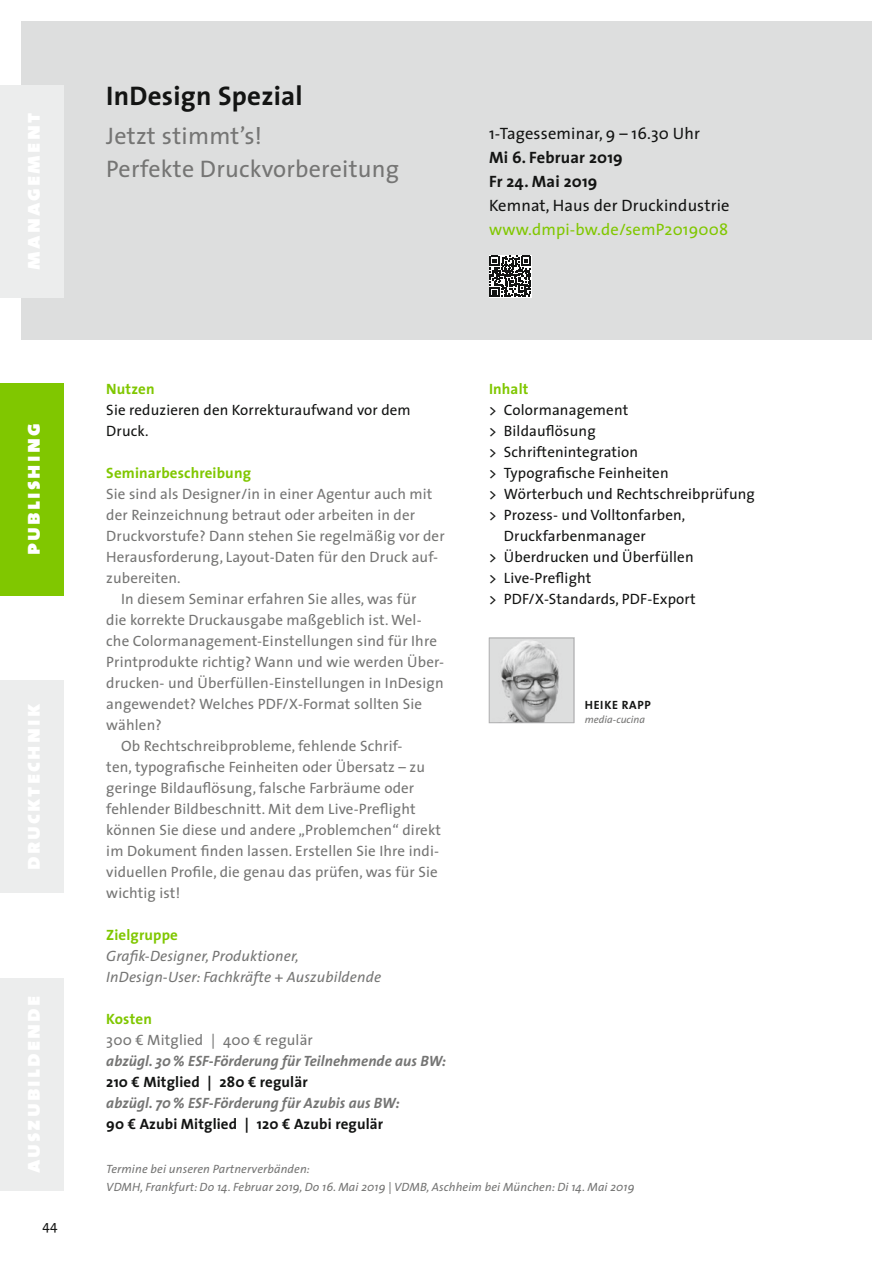
<style>
.page{position:relative;width:893px;height:1263px;background:#fff}
.page>*{position:absolute;margin:0;border:0;box-sizing:border-box;transform-origin:0 0}
.t1{font:700 27px "The Sans";letter-spacing:.01em;color:#131413}
.t2{font:24px/33px "The Sans";letter-spacing:.01em;color:#757574}
.t3{font:22.5px "The Sans Black Caps";letter-spacing:.09em;color:#fff}
.t4{font:16.5px "The Sans";letter-spacing:.01em;color:#131413}
.t5{font:700 16.5px/24px "The Sans";letter-spacing:.01em;color:#131413}
.t6{font:16.5px "The Sans";letter-spacing:.01em;color:#80c700}
.t7{font:15px "The Sans";letter-spacing:.01em;color:#757574}
.t8{font:15px/21px "The Sans";letter-spacing:.01em;color:#131413}
.t9{font:italic 700 15px "The Sans";letter-spacing:.005em;color:#757574}
.t10{font:italic 15px/21px "The Sans";letter-spacing:.01em;color:#757574}
.t11{font:700 15px "The Sans";letter-spacing:.01em;color:#131413}
.t12{font:700 15px "The Sans";letter-spacing:.01em;color:#80c700}
.t13{font:13.5px "The Sans";color:#131413}
.t14{font:italic 12px/18px "The Sans";letter-spacing:.01em;color:#757574}
.t15{font:700 12px "The Sans";letter-spacing:.05em;color:#131413}
.t16{font:italic 10.5px "The Sans";color:#757574}
</style>
<div class="page">
<div style="left:21px;top:21px;width:851px;height:319px;background:#dddede"></div>
<svg style="left:489px;top:255px;width:42px;height:43px"></svg>
<svg style="left:490px;top:256px;width:41px;height:41px;background:#656665"></svg>
<img style="left:491px;top:640px;width:81px;height:81px">
<div style="left:489px;top:638px;width:85px;height:85px;border:1px solid #afafb0"></div>
<div style="left:0;top:85px;width:64px;height:213px;background:#eceded"></div>
<div style="left:0;top:383px;width:64px;height:212px;background:#80c700"></div>
<div style="left:0;top:680px;width:64px;height:213px;background:#eceded"></div>
<div style="left:0;top:978px;width:64px;height:213px;background:#eceded"></div>
<h1 class="t1" style="left:106px;top:73px;width:198px">InDesign Spezial</h1>
<h2 class="t2" style="left:106px;top:119px;width:294px">Jetzt stimmt’s!<br>Perfekte Druckvorbereitung</h2>
<p class="t4" style="left:489px;top:119px;width:213px">1-Tagesseminar, 9 – 16.30 Uhr</p>
<p class="t5" style="left:489px;top:145px;width:135px">Mi 6. Februar 2019<br>Fr 24. Mai 2019</p>
<p class="t4" style="left:489px;top:191px;width:242px">Kemnat, Haus der Druckindustrie</p>
<p class="t6" style="left:489px;top:215px;width:241px">www.dmpi-bw.de/semP2019008</p>
<h3 class="t3" style="left:13px;top:555px;width:133px;rotate:-90deg">publishing</h3>
<p class="t13" style="left:43px;top:1214px;width:16px">44</p>
<p class="t12" style="left:106px;top:376px;width:50px">Nutzen</p>
<p class="t8" style="left:106px;top:399px;width:306px">Sie reduzieren den Korrekturaufwand vor dem<br>Druck.</p>
<p class="t12" style="left:106px;top:460px;width:146px">Seminarbeschreibung</p>
<p class="t7" style="left:106px;top:481px;width:328px">Sie sind als Designer/in in einer Agentur auch mit</p>
<p class="t7" style="left:106px;top:502px;width:310px">der Reinzeichnung betraut oder arbeiten in der</p>
<p class="t7" style="left:106px;top:523px;width:340px">Druckvorstufe? Dann stehen Sie regelmäßig vor der</p>
<p class="t7" style="left:106px;top:544px;width:333px">Herausforderung, Layout-Daten für den Druck auf-</p>
<p class="t7" style="left:106px;top:565px;width:76px">zubereiten.</p>
<p class="t7" style="left:121px;top:586px;width:297px">In diesem Seminar erfahren Sie alles, was für</p>
<p class="t7" style="left:106px;top:607px;width:317px">die korrekte Druckausgabe maßgeblich ist. Wel-</p>
<p class="t7" style="left:106px;top:628px;width:332px">che Colormanagement-Einstellungen sind für Ihre</p>
<p class="t7" style="left:106px;top:649px;width:339px">Printprodukte richtig? Wann und wie werden Über-</p>
<p class="t7" style="left:106px;top:670px;width:339px">drucken- und Überfüllen-Einstellungen in InDesign</p>
<p class="t7" style="left:106px;top:691px;width:317px">angewendet? Welches PDF/X-Format sollten Sie</p>
<p class="t7" style="left:106px;top:712px;width:57px">wählen?</p>
<p class="t7" style="left:121px;top:733px;width:283px">Ob Rechtschreibprobleme, fehlende Schrif-</p>
<p class="t7" style="left:106px;top:754px;width:320px">ten, typografische Feinheiten oder Übersatz – zu</p>
<p class="t7" style="left:106px;top:775px;width:309px">geringe Bildauflösung, falsche Farbräume oder</p>
<p class="t7" style="left:106px;top:796px;width:311px">fehlender Bildbeschnitt. Mit dem Live-Preflight</p>
<p class="t7" style="left:106px;top:817px;width:336px">können Sie diese und andere „Problemchen“ direkt</p>
<p class="t7" style="left:106px;top:838px;width:334px">im Dokument finden lassen. Erstellen Sie Ihre indi-</p>
<p class="t7" style="left:106px;top:859px;width:333px">viduellen Profile, die genau das prüfen, was für Sie</p>
<p class="t7" style="left:106px;top:880px;width:75px">wichtig ist!</p>
<p class="t12" style="left:106px;top:922px;width:73px">Zielgruppe</p>
<p class="t10" style="left:106px;top:945px;width:276px">Grafik-Designer, Produktioner,<br>InDesign-User: Fachkräfte + Auszubildende</p>
<p class="t12" style="left:106px;top:1007px;width:47px">Kosten</p>
<p class="t7" style="left:106px;top:1028px;width:208px">300 € Mitglied | 400 € regulär</p>
<p class="t9" style="left:106px;top:1049px;width:341px">abzügl. 30 % ESF-Förderung für Teilnehmende aus BW:</p>
<p class="t11" style="left:106px;top:1070px;width:203px">210 € Mitglied | 280 € regulär</p>
<p class="t9" style="left:106px;top:1091px;width:295px">abzügl. 70 % ESF-Förderung für Azubis aus BW:</p>
<p class="t11" style="left:106px;top:1112px;width:278px">90 € Azubi Mitglied | 120 € Azubi regulär</p>
<p class="t12" style="left:489px;top:376px;width:41px">Inhalt</p>
<p class="t8" style="left:489px;top:399px;width:141px">&gt; Colormanagement</p>
<p class="t8" style="left:489px;top:420px;width:108px">&gt; Bildauflösung</p>
<p class="t8" style="left:489px;top:441px;width:151px">&gt; Schriftenintegration</p>
<p class="t8" style="left:489px;top:462px;width:181px">&gt; Typografische Feinheiten</p>
<p class="t8" style="left:489px;top:483px;width:267px">&gt; Wörterbuch und Rechtschreibprüfung</p>
<p class="t8" style="left:489px;top:504px;width:198px">&gt; Prozess- und Volltonfarben,</p>
<p class="t8" style="left:504px;top:525px;width:143px">Druckfarbenmanager</p>
<p class="t8" style="left:489px;top:546px;width:206px">&gt; Überdrucken und Überfüllen</p>
<p class="t8" style="left:489px;top:567px;width:104px">&gt; Live-Preflight</p>
<p class="t8" style="left:489px;top:588px;width:208px">&gt; PDF/X-Standards, PDF-Export</p>
<p class="t15" style="left:585px;top:695px;width:68px">HEIKE RAPP</p>
<p class="t16" style="left:585px;top:711px;width:62px">media-cucina</p>
<p class="t14" style="left:106px;top:1159px;width:530px">Termine bei unseren Partnerverbänden:<br>VDMH, Frankfurt: Do 14. Februar 2019, Do 16. Mai 2019 | VDMB, Aschheim bei München: Di 14. Mai 2019</p>
</div>
